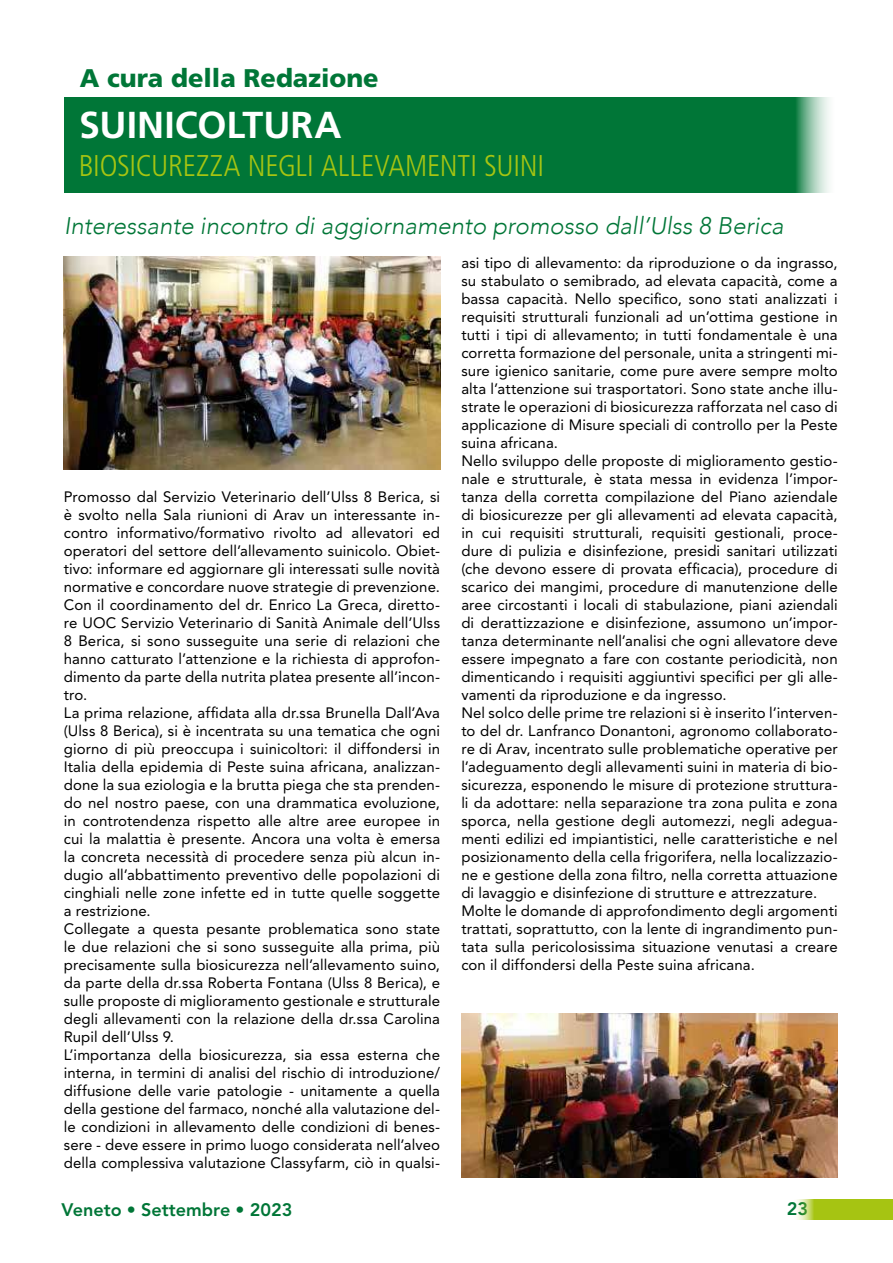
<style>
.page{position:relative;width:893px;height:1263px;background:#fff}
.page>*{position:absolute;margin:0;border:0;box-sizing:border-box;transform-origin:0 0}
.t1{font:700 37.5px "Frutiger LT Std";color:#fff}
.t2{font:300 condensed 30px "Frutiger LT Std";letter-spacing:-.01em;color:#a6c412}
.t3{font:900 25.5px "Frutiger LT Std";color:#007637}
.t4{font:italic 300 24px "Avenir";color:#007637}
.t5{font:800 18px "Avenir LT Std";color:#007637}
.t6{font:15px/18px "Avenir LT Std";letter-spacing:.005em;color:#000}
</style>
<div class="page">
<svg style="left:797px;top:1199px;width:96px;height:21px;background:#afca2a"></svg>
<img style="left:64px;top:256px;width:376px;height:213px">
<img style="left:461px;top:1013px;width:377px;height:164px">
<div style="left:64px;top:97px;width:774px;height:96px;background:#007637"></div>
<h3 class="t3" style="left:80px;top:63px;width:300px">A cura della Redazione</h3>
<h1 class="t1" style="left:79px;top:103px;width:264px">SUINICOLTURA</h1>
<h2 class="t2" style="left:79px;top:148px;width:467px">BIOSICUREZZA NEGLI ALLEVAMENTI SUINI</h2>
<h3 class="t4" style="left:64px;top:211px;width:721px">Interessante incontro di aggiornamento promosso dall’Ulss 8 Berica</h3>
<p class="t6" style="left:64px;top:487px;width:378px">Promosso dal Servizio Veterinario dell’Ulss 8 Berica, si è svolto nella Sala riunioni di Arav un interessante in&shy;contro informativo/formativo rivolto ad allevatori ed operatori del settore dell’allevamento suinicolo. Obiet&shy;tivo: informare ed aggiornare gli interessati sulle novità normative e concordare nuove strategie di prevenzione.<br>Con il coordinamento del dr. Enrico La Greca, diretto&shy;re UOC Servizio Veterinario di Sanità Animale dell’Ulss 8 Berica, si sono susseguite una serie di relazioni che hanno catturato l’attenzione e la richiesta di approfon&shy;dimento da parte della nutrita platea presente all’incon&shy;tro.<br>La prima relazione, affidata alla dr.ssa Brunella Dall’Ava (Ulss 8 Berica), si è incentrata su una tematica che ogni giorno di più preoccupa i suinicoltori: il diffondersi in Italia della epidemia di Peste suina africana, analizzan&shy;done la sua eziologia e la brutta piega che sta prenden&shy;do nel nostro paese, con una drammatica evoluzione, in controtendenza rispetto alle altre aree europee in cui la malattia è presente. Ancora una volta è emersa la concreta necessità di procedere senza più alcun in&shy;dugio all’abbattimento preventivo delle popolazioni di cinghiali nelle zone infette ed in tutte quelle soggette a restrizione.<br>Collegate a questa pesante problematica sono state le due relazioni che si sono susseguite alla prima, più precisamente sulla biosicurezza nell’allevamento suino, da parte della dr.ssa Roberta Fontana (Ulss 8 Berica), e sulle proposte di miglioramento gestionale e strutturale degli allevamenti con la relazione della dr.ssa Carolina Rupil dell’Ulss 9.<br>L’importanza della biosicurezza, sia essa esterna che interna, in termini di analisi del rischio di introduzione/ diffusione delle varie patologie - unitamente a quella della gestione del farmaco, nonché alla valutazione del&shy;le condizioni in allevamento delle condizioni di benes&shy;sere - deve essere in primo luogo considerata nell’alveo della complessiva valutazione Classyfarm, ciò in qualsi-</p>
<p class="t6" style="left:461px;top:254px;width:378px">asi tipo di allevamento: da riproduzione o da ingrasso, su stabulato o semibrado, ad elevata capacità, come a bassa capacità. Nello specifico, sono stati analizzati i requisiti strutturali funzionali ad un’ottima gestione in tutti i tipi di allevamento; in tutti fondamentale è una corretta formazione del personale, unita a stringenti mi&shy;sure igienico sanitarie, come pure avere sempre molto alta l’attenzione sui trasportatori. Sono state anche illu&shy;strate le operazioni di biosicurezza rafforzata nel caso di applicazione di Misure speciali di controllo per la Peste suina africana.<br>Nello sviluppo delle proposte di miglioramento gestio&shy;nale e strutturale, è stata messa in evidenza l’impor&shy;tanza della corretta compilazione del Piano aziendale di biosicurezze per gli allevamenti ad elevata capacità, in cui requisiti strutturali, requisiti gestionali, proce&shy;dure di pulizia e disinfezione, presidi sanitari utilizzati (che devono essere di provata efficacia), procedure di scarico dei mangimi, procedure di manutenzione delle aree circostanti i locali di stabulazione, piani aziendali di derattizzazione e disinfezione, assumono un’impor&shy;tanza determinante nell’analisi che ogni allevatore deve essere impegnato a fare con costante periodicità, non dimenticando i requisiti aggiuntivi specifici per gli alle&shy;vamenti da riproduzione e da ingresso.<br>Nel solco delle prime tre relazioni si è inserito l’interven&shy;to del dr. Lanfranco Donantoni, agronomo collaborato&shy;re di Arav, incentrato sulle problematiche operative per l’adeguamento degli allevamenti suini in materia di bio&shy;sicurezza, esponendo le misure di protezione struttura&shy;li da adottare: nella separazione tra zona pulita e zona sporca, nella gestione degli automezzi, negli adegua&shy;menti edilizi ed impiantistici, nelle caratteristiche e nel posizionamento della cella frigorifera, nella localizzazio&shy;ne e gestione della zona filtro, nella corretta attuazione di lavaggio e disinfezione di strutture e attrezzature.<br>Molte le domande di approfondimento degli argomenti trattati, soprattutto, con la lente di ingrandimento pun&shy;tata sulla pericolosissima situazione venutasi a creare con il diffondersi della Peste suina africana.</p>
<p class="t5" style="left:62px;top:1199px;width:232px">Veneto • Settembre • 2023</p>
<p class="t5" style="left:787px;top:1198px;width:23px">23</p>
</div>
